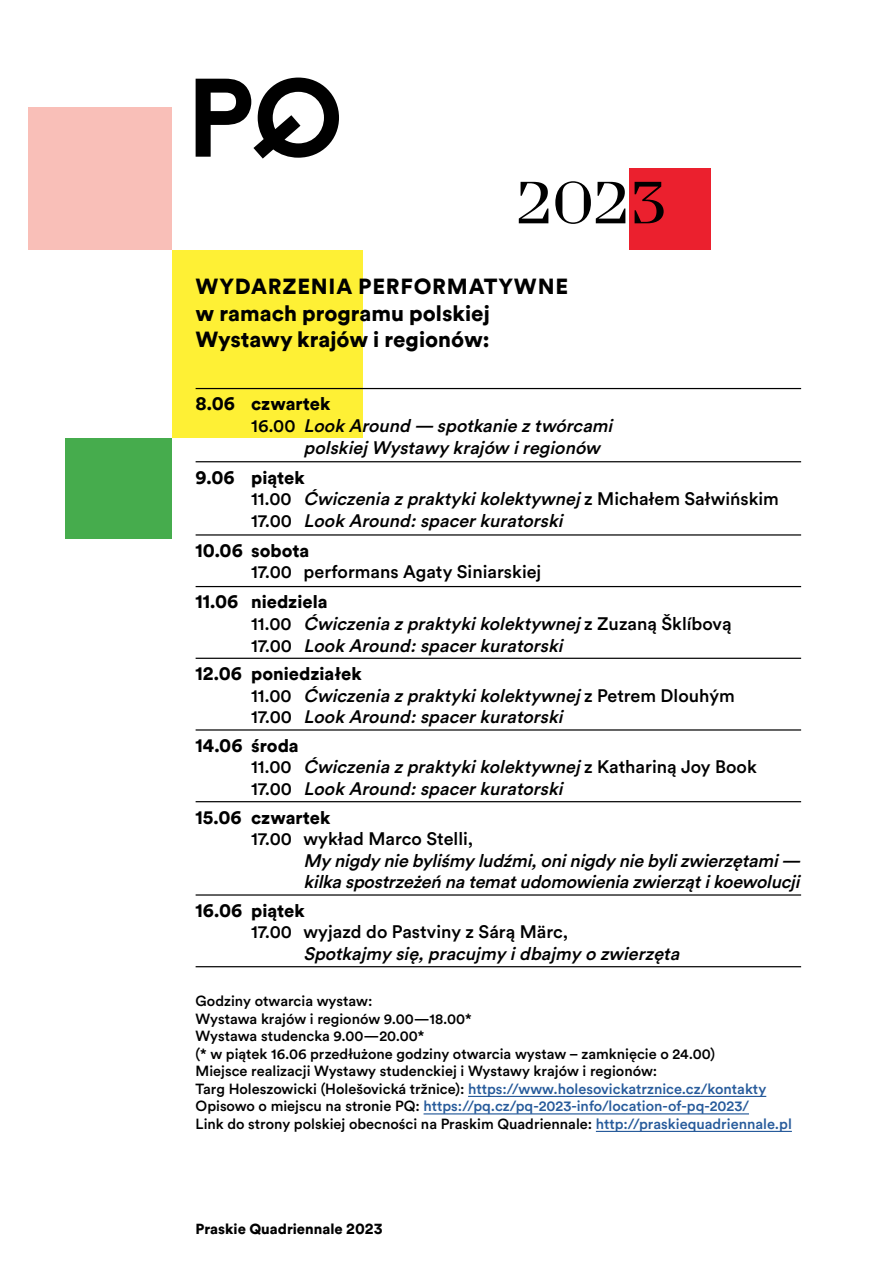
<style>
.page{position:relative;width:893px;height:1263px;background:#fff}
.page>*{position:absolute;margin:0;border:0;box-sizing:border-box;transform-origin:0 0}
.t1{font:900 21.9px/26.2px "Circular Spotify Tx T";color:#000}
.t2{font:italic 500 18px/21.6px "Circular Pro";color:#000}
.t3{font:900 18px "Circular Spotify Tx T";color:#000}
.t4{font:500 18px "Circular Pro";color:#000}
.t5{font:500 14.55px/17.5px "Circular Pro";color:#000}
.t6{font:900 14.55px "Circular Spotify Tx T";color:#000}
.s1{font-style:normal}
.s2{color:#275b9b}
</style>
<div class="page">
<svg style="left:196px;top:78px;width:143px;height:81px"></svg>
<div style="left:29px;top:108px;width:143px;height:142px;background:#f9bfb8"></div>
<div style="left:172px;top:250px;width:190px;height:188px;background:#fef035"></div>
<div style="left:66px;top:438px;width:106px;height:101px;background:#46ac4d"></div>
<div style="left:629px;top:169px;width:81px;height:81px;background:#eb202e"></div>
<svg style="left:519px;top:181px;width:145px;height:43px"></svg>
<hr style="left:196px;top:388px;width:605px;height:1px;background:#000">
<hr style="left:196px;top:461px;width:605px;height:1px;background:#000">
<hr style="left:196px;top:534px;width:605px;height:2px;background:#000">
<hr style="left:196px;top:586px;width:605px;height:1px;background:#000">
<hr style="left:196px;top:658px;width:605px;height:1px;background:#000">
<hr style="left:196px;top:729px;width:605px;height:2px;background:#000">
<hr style="left:196px;top:801px;width:605px;height:1px;background:#000">
<hr style="left:196px;top:894px;width:605px;height:2px;background:#000">
<hr style="left:196px;top:966px;width:605px;height:1px;background:#000">
<hr style="left:468px;top:1096px;width:298px;height:1px;background:#275b9b">
<hr style="left:424px;top:1113px;width:325px;height:1px;background:#275b9b">
<hr style="left:596px;top:1131px;width:196px;height:1px;background:#275b9b">
<p class="t1" style="left:196px;top:274px;width:374px">WYDARZENIA PERFORMATYWNE w ramach programu polskiej<br>Wystawy krajów i regionów:</p>
<p class="t3" style="left:196px;top:391px;width:136px">8.06 czwartek</p>
<p class="t2" style="left:304px;top:414px;width:315px;text-indent:-53px"><span class="s1">1 6 . 0 0</span> Look Around — spotkanie ztwórcami polskiej Wystawy krajów iregionów</p>
<p class="t3" style="left:196px;top:465px;width:111px">9.06 piątek</p>
<p class="t2" style="left:251px;top:487px;width:529px"><span class="s1">1 1 . 0 0</span> Ćwiczenia zpraktykikolektywnej <span class="s1">z M i c h a ł e m S a łw i ń s k i m<br>1 7. 0 0</span> Look Around:spacerkuratorski</p>
<p class="t3" style="left:196px;top:538px;width:115px">10.06 sobota</p>
<p class="t4" style="left:251px;top:560px;width:292px">17.00 performans Agaty Siniarskiej</p>
<p class="t3" style="left:196px;top:589px;width:133px">11.06 niedziela</p>
<p class="t2" style="left:251px;top:612px;width:482px"><span class="s1">1 1 . 0 0</span> Ćwiczenia zpraktykikolektywnej <span class="s1">z Z u z a n ą Š k l íb ov ą<br>1 7. 0 0</span> Look Around:spacerkuratorski</p>
<p class="t3" style="left:196px;top:661px;width:168px">12.06 poniedziałek</p>
<p class="t2" style="left:251px;top:684px;width:485px"><span class="s1">1 1 . 0 0</span> Ćwiczenia zpraktykikolektywnej <span class="s1">z Pe t r e m D l o u h ý m<br>1 7. 0 0</span> Look Around:spacerkuratorski</p>
<p class="t3" style="left:196px;top:733px;width:105px">14.06 środa</p>
<p class="t2" style="left:251px;top:755px;width:507px"><span class="s1">1 1 . 0 0</span> Ćwiczenia zpraktykikolektywnej <span class="s1">z K a t h a r i n ą J oy B o o k<br>1 7. 0 0</span> Look Around:spacerkuratorski</p>
<p class="t3" style="left:196px;top:805px;width:136px">15.06 czwartek</p>
<p class="t4" style="left:251px;top:826px;width:224px">17.00 wykład Marco Stelli,</p>
<p class="t2" style="left:304px;top:849px;width:503px">My nigdy nie byliśmy ludźmi,oninigdy nie bylizwierzętami— kilkaspostrzeżeń natematudomowieniazwierzątikoewolucji</p>
<p class="t3" style="left:196px;top:898px;width:111px">16.06 piątek</p>
<p class="t4" style="left:251px;top:920px;width:319px">17.00 wyjazd do Pastviny z Sárą Märc,</p>
<p class="t2" style="left:304px;top:942px;width:382px">Spotkajmy się,pracujmy idbajmy o zwierzęta</p>
<p class="t5" style="left:196px;top:991px;width:598px">Godziny otwarcia wystaw:<br>Wystawa krajów i regionów 9.00—18.00*<br>Wystawa studencka 9.00—20.00*<br>(* w piątek 16.06 przedłużone godziny otwarcia wystaw – zamknięcie o 24.00)<br>Miejsce realizacji Wystawy studenckiej i Wystawy krajów i regionów:<br>Targ Holeszowicki (Holešovická tržnice): <span class="s2">https://www.holesovickatrznice.cz/kontakty </span>Opisowo o miejscu na stronie PQ: <span class="s2">https://pq.cz/pq-2023-info/location-of-pq-2023/<br></span>Link do strony polskiej obecności na Praskim Quadriennale: <span class="s2">http://praskiequadriennale.pl</span></p>
<p class="t6" style="left:196px;top:1218px;width:189px">Praskie Quadriennale 2023</p>
</div>
